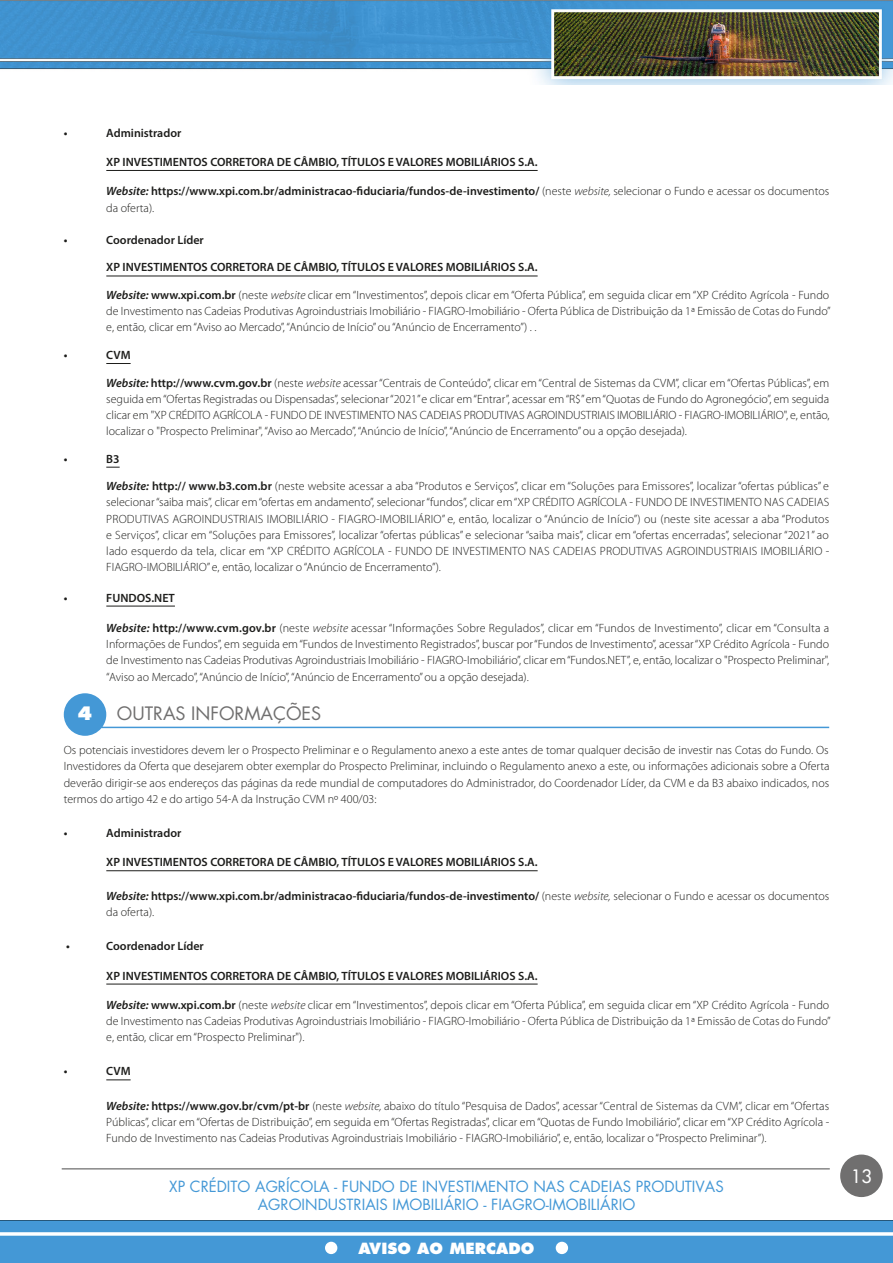
<style>
.page{position:relative;width:893px;height:1263px;background:#fff}
.page>*{position:absolute;margin:0;border:0;box-sizing:border-box;transform-origin:0 0}
.t1{font:18px "Futura PRO";color:#706f6f}
.t2{font:500 18px "Futura PRO";color:#fff}
.t3{font:800 18px "Futura PRO";color:#fff}
.t4{font:15px/18px "Futura PRO";color:#4498d6;text-align:center}
.t5{font:800 15px "Futura PRO";color:#fff}
.t6{font:300 12px/16.2px "Myriad Pro";color:#1d1d1b;text-align:justify}
.t7{font:600 12px/16.2px "Myriad Pro";color:#1d1d1b}
.s1{font-style:italic}
.s2{font-weight:300}
.s3{font-weight:300;font-style:italic}
.s4{font-weight:600;font-style:italic}
.s5{font-weight:600}
</style>
<div class="page">
<img style="left:0;top:0;width:893px;height:85px">
<img style="left:0;top:1220px;width:893px;height:43px">
<hr style="left:62px;top:1168px;width:768px;height:1px;background:#878787">
<div style="left:325px;top:1242px;width:12px;height:12px;background:#fff;border-radius:50%"></div>
<div style="left:556px;top:1242px;width:12px;height:12px;background:#fff;border-radius:50%"></div>
<div style="left:840px;top:1154px;width:43px;height:43px;background:#706f6f;border-radius:50%"></div>
<hr style="left:106px;top:170px;width:432px;height:1px;background:#1d1d1b">
<hr style="left:106px;top:276px;width:432px;height:1px;background:#1d1d1b">
<svg style="left:106px;top:363px;width:25px;height:1px"></svg>
<svg style="left:106px;top:467px;width:14px;height:1px"></svg>
<hr style="left:106px;top:606px;width:69px;height:1px;background:#1d1d1b">
<hr style="left:106px;top:870px;width:432px;height:1px;background:#1d1d1b">
<hr style="left:106px;top:984px;width:432px;height:1px;background:#1d1d1b">
<svg style="left:106px;top:1079px;width:25px;height:1px"></svg>
<svg style="left:64px;top:693px;width:765px;height:43px"></svg>
<p class="t7" style="left:64px;top:124px;width:5px">•</p>
<p class="t7" style="left:106px;top:124px;width:77px">Administrador</p>
<p class="t7" style="left:106px;top:154px;width:433px">XP INVESTIMENTOS CORRETORA DE CÂMBIO, TÍTULOS E VALORES MOBILIÁRIOS S.A.</p>
<p class="t7" style="left:106px;top:183px;width:724px"><span class="s1">Website:</span> https://www.xpi.com.br/administracao-fiduciaria/fundos-de-investimento/ <span class="s2">(neste</span> <span class="s3">website,</span> <span class="s2">selecionar o Fundo e acessar os documentos da oferta).</span></p>
<p class="t7" style="left:64px;top:231px;width:5px">•</p>
<p class="t7" style="left:106px;top:231px;width:99px">Coordenador Líder</p>
<p class="t7" style="left:106px;top:259px;width:433px">XP INVESTIMENTOS CORRETORA DE CÂMBIO, TÍTULOS E VALORES MOBILIÁRIOS S.A.</p>
<p class="t6" style="left:106px;top:287px;width:726px;text-align:left"><span class="s4">Website:</span> <span class="s5">www.xpi.com.br</span> (neste <span class="s1">website</span> clicar em “Investimentos”, depois clicar em “Oferta Pública”, em seguida clicar em “XP Crédito Agrícola - Fundo de Investimento nas Cadeias Produtivas Agroindustriais Imobiliário - FIAGRO-Imobiliário - Oferta Pública de Distribuição da 1ª Emissão de Cotas do Fundo” e, então, clicar em “Aviso ao Mercado”, “Anúncio de Início” ou “Anúncio de Encerramento”) . .</p>
<p class="t7" style="left:64px;top:347px;width:5px">•</p>
<p class="t7" style="left:106px;top:347px;width:26px">CVM</p>
<p class="t6" style="left:106px;top:375px;width:725px"><span class="s4">Website:</span> <span class="s5">http://www.cvm.gov.br</span> (neste <span class="s1">website</span> acessar “Centrais de Conteúdo”, clicar em “Central de Sistemas da CVM”, clicar em “Ofertas Públicas”, em seguida em “Ofertas Registradas ou Dispensadas”, selecionar “2021” e clicar em “Entrar”, acessar em “R$” em “Quotas de Fundo do Agronegócio”, em seguida clicar em "XP CRÉDITO AGRÍCOLA - FUNDO DE INVESTIMENTO NAS CADEIAS PRODUTIVAS AGROINDUSTRIAIS IMOBILIÁRIO - FIAGRO-IMOBILIÁRIO", e, então, localizar o "Prospecto Preliminar", “Aviso ao Mercado”, “Anúncio de Início”, “Anúncio de Encerramento” ou a opção desejada).</p>
<p class="t7" style="left:64px;top:450px;width:5px">•</p>
<p class="t7" style="left:106px;top:450px;width:15px">B3</p>
<p class="t6" style="left:106px;top:478px;width:725px"><span class="s4">Website:</span> <span class="s5">http:// www.b3.com.br</span> (neste website acessar a aba “Produtos e Serviços”, clicar em “Soluções para Emissores”, localizar “ofertas públicas” e selecionar “saiba mais”, clicar em “ofertas em andamento”, selecionar “fundos”, clicar em “XP CRÉDITO AGRÍCOLA - FUNDO DE INVESTIMENTO NAS CADEIAS PRODUTIVAS AGROINDUSTRIAIS IMOBILIÁRIO - FIAGRO-IMOBILIÁRIO” e, então, localizar o “Anúncio de Início”) ou (neste site acessar a aba “Produtos e Serviços”, clicar em “Soluções para Emissores”, localizar “ofertas públicas” e selecionar “saiba mais”, clicar em “ofertas encerradas”, selecionar “2021” ao lado esquerdo da tela, clicar em “XP CRÉDITO AGRÍCOLA - FUNDO DE INVESTIMENTO NAS CADEIAS PRODUTIVAS AGROINDUSTRIAIS IMOBILIÁRIO - FIAGRO-IMOBILIÁRIO” e, então, localizar o “Anúncio de Encerramento”).</p>
<p class="t7" style="left:64px;top:589px;width:5px">•</p>
<p class="t7" style="left:106px;top:589px;width:70px">FUNDOS.NET</p>
<p class="t6" style="left:106px;top:620px;width:724px"><span class="s4">Website:</span> <span class="s5">http://www.cvm.gov.br</span> (neste <span class="s1">website</span> acessar “Informações Sobre Regulados”, clicar em “Fundos de Investimento”, clicar em “Consulta a Informações de Fundos”, em seguida em “Fundos de Investimento Registrados”, buscar por “Fundos de Investimento”, acessar “XP Crédito Agrícola - Fundo de Investimento nas Cadeias Produtivas Agroindustriais Imobiliário - FIAGRO-Imobiliário”, clicar em “Fundos.NET”, e, então, localizar o "Prospecto Preliminar", “Aviso ao Mercado”, “Anúncio de Início”, “Anúncio de Encerramento” ou a opção desejada).</p>
<h1 class="t3" style="left:78px;top:702px;width:16px">4</h1>
<h1 class="t1" style="left:117px;top:702px;width:206px">OUTRAS INFORMAÇÕES</h1>
<p class="t6" style="left:64px;top:742px;width:767px">Os potenciais investidores devem ler o Prospecto Preliminar e o Regulamento anexo a este antes de tomar qualquer decisão de investir nas Cotas do Fundo. Os Investidores da Oferta que desejarem obter exemplar do Prospecto Preliminar, incluindo o Regulamento anexo a este, ou informações adicionais sobre a Oferta deverão dirigir-se aos endereços das páginas da rede mundial de computadores do Administrador, do Coordenador Líder, da CVM e da B3 abaixo indicados, nos termos do artigo 42 e do artigo 54-A da Instrução CVM nº 400/03:</p>
<p class="t7" style="left:64px;top:824px;width:5px">•</p>
<p class="t7" style="left:106px;top:824px;width:77px">Administrador</p>
<p class="t7" style="left:106px;top:854px;width:433px">XP INVESTIMENTOS CORRETORA DE CÂMBIO, TÍTULOS E VALORES MOBILIÁRIOS S.A.</p>
<p class="t7" style="left:106px;top:887px;width:724px"><span class="s1">Website:</span> https://www.xpi.com.br/administracao-fiduciaria/fundos-de-investimento/ <span class="s2">(neste</span> <span class="s3">website,</span> <span class="s2">selecionar o Fundo e acessar os documentos da oferta).</span></p>
<p class="t7" style="left:66px;top:938px;width:5px">•</p>
<p class="t7" style="left:106px;top:938px;width:99px">Coordenador Líder</p>
<p class="t7" style="left:106px;top:967px;width:433px">XP INVESTIMENTOS CORRETORA DE CÂMBIO, TÍTULOS E VALORES MOBILIÁRIOS S.A.</p>
<p class="t6" style="left:106px;top:997px;width:726px;text-align:left"><span class="s4">Website:</span> <span class="s5">www.xpi.com.br</span> (neste <span class="s1">website</span> clicar em “Investimentos”, depois clicar em “Oferta Pública”, em seguida clicar em “XP Crédito Agrícola - Fundo de Investimento nas Cadeias Produtivas Agroindustriais Imobiliário - FIAGRO-Imobiliário - Oferta Pública de Distribuição da 1ª Emissão de Cotas do Fundo” e, então, clicar em “Prospecto Preliminar").</p>
<p class="t7" style="left:64px;top:1063px;width:5px">•</p>
<p class="t7" style="left:106px;top:1063px;width:26px">CVM</p>
<p class="t6" style="left:106px;top:1098px;width:724px"><span class="s4">Website:</span> <span class="s5">https://www.gov.br/cvm/pt-br</span> (neste <span class="s1">website,</span> abaixo do título “Pesquisa de Dados”, acessar “Central de Sistemas da CVM”, clicar em “Ofertas Públicas”, clicar em “Ofertas de Distribuição”, em seguida em “Ofertas Registradas”, clicar em “Quotas de Fundo Imobiliário”, clicar em “XP Crédito Agrícola - Fundo de Investimento nas Cadeias Produtivas Agroindustriais Imobiliário - FIAGRO-Imobiliário”, e, então, localizar o “Prospecto Preliminar”).</p>
<p class="t4" style="left:169px;top:1177px;width:556px">XP CRÉDITO AGRÍCOLA - FUNDO DE INVESTIMENTO NAS CADEIAS PRODUTIVAS<br>AGROINDUSTRIAIS IMOBILIÁRIO - FIAGRO-IMOBILIÁRIO</p>
<p class="t5" style="left:359px;top:1239px;width:177px">AVISO AO MERCADO</p>
<h1 class="t2" style="left:851px;top:1165px;width:22px">13</h1>
</div>
